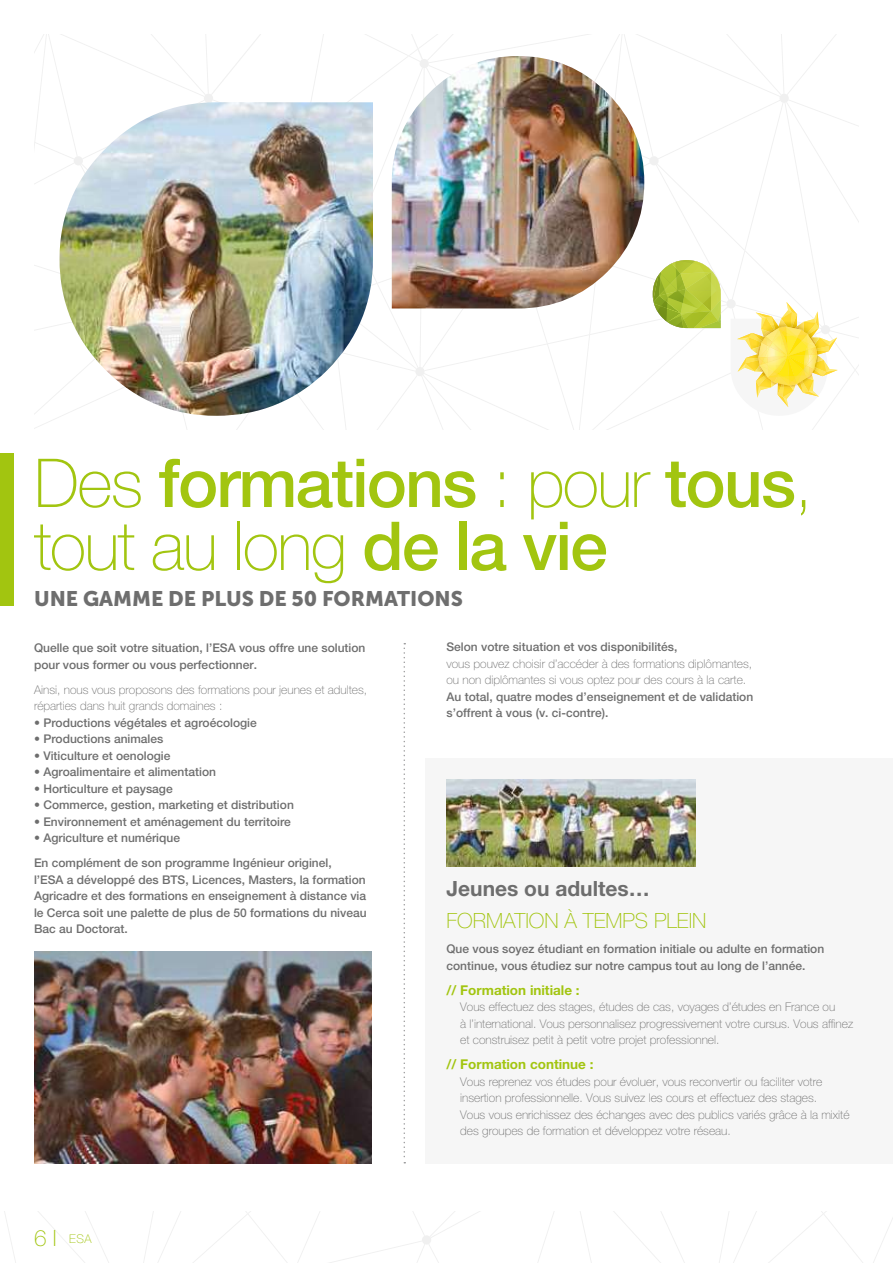
<style>
.page{position:relative;width:893px;height:1263px;background:#fff}
.page>*{position:absolute;margin:0;border:0;box-sizing:border-box;transform-origin:0 0}
.t1{font:500 67.5px/63px "Helvetica Neue";letter-spacing:-.025em;color:#a2c510}
.t2{font:21px "Museo Sans 900";color:#6e6e6e}
.t3{font:100 21px "Helvetica Neue";color:#a2c510}
.t4{font:700 21px "Helvetica Neue";color:#6e6e6e}
.t5{font:700 13.5px "Helvetica Neue";color:#a2c510}
.t6{font:500 12px/16.5px "Helvetica Neue";color:#6e6e6e}
.t7{font:100 12px/16.5px "Helvetica Neue";color:#6e6e6e}
.t8{font:100 12px "Helvetica Neue";color:#a2c510}
.s1{font-weight:100}
.s2{font-size:22.5px}
</style>
<div class="page">
<svg style="left:4px;top:1212px;width:889px;height:51px"></svg>
<div style="left:425px;top:758px;width:468px;height:405px;background:#f6f6f6"></div>
<svg style="left:404px;top:643px;width:1px;height:520px"></svg>
<img style="left:34px;top:951px;width:338px;height:212px">
<img style="left:446px;top:779px;width:249px;height:88px">
<div style="left:0;top:454px;width:14px;height:152px;background:#a2c510"></div>
<img style="left:34px;top:34px;width:825px;height:395px">
<h1 class="t1" style="left:34px;top:451px;width:780px"><span class="s1">Des</span> formations <span class="s1">: pour</span> tous<span class="s1">, tout au long</span> de la vie</h1>
<h2 class="t2" style="left:34px;top:587px;width:430px">UNE GAMME DE PLUS DE 50 FORMATIONS</h2>
<p class="t6" style="left:34px;top:640px;width:333px">Quelle que soit votre situation, l’ESA vous offre une solution pour vous former ou vous perfectionner.</p>
<p class="t7" style="left:34px;top:681px;width:335px">Ainsi, nous vous proposons des formations pour jeunes et adultes, réparties dans huit grands domaines :</p>
<p class="t6" style="left:34px;top:714px;width:224px">• Productions végétales et agroécologie</p>
<p class="t6" style="left:34px;top:731px;width:131px">• Productions animales</p>
<p class="t6" style="left:34px;top:747px;width:138px">• Viticulture et oenologie</p>
<p class="t6" style="left:34px;top:764px;width:184px">• Agroalimentaire et alimentation</p>
<p class="t6" style="left:34px;top:780px;width:140px">• Horticulture et paysage</p>
<p class="t6" style="left:34px;top:797px;width:261px">• Commerce, gestion, marketing et distribution</p>
<p class="t6" style="left:34px;top:813px;width:258px">• Environnement et aménagement du territoire</p>
<p class="t6" style="left:34px;top:825px;width:299px;line-height:25px">• Agriculture et numérique<br>En complément de son programme Ingénieur originel,</p>
<p class="t6" style="left:34px;top:871px;width:334px;text-align:justify">l’ESA a développé des BTS, Licences, Masters, la formation Agricadre et des formations en enseignement à distance via le Cerca soit une palette de plus de 50 formations du niveau Bac au Doctorat.</p>
<p class="t6" style="left:446px;top:639px;width:232px">Selon votre situation et vos disponibilités,</p>
<p class="t7" style="left:446px;top:655px;width:307px">vous pouvez choisir d’accéder à des formations diplômantes, ou non diplômantes si vous optez pour des cours à la carte.</p>
<p class="t6" style="left:446px;top:688px;width:308px">Au total, quatre modes d’enseignement et de validation s’offrent à vous (v. ci-contre).</p>
<h2 class="t4" style="left:446px;top:875px;width:205px">Jeunes ou adultes…</h2>
<h2 class="t3" style="left:446px;top:909px;width:261px">FORMATION À TEMPS PLEIN</h2>
<p class="t6" style="left:446px;top:941px;width:379px">Que vous soyez étudiant en formation initiale ou adulte en formation continue, vous étudiez sur notre campus tout au long de l’année.</p>
<p class="t5" style="left:446px;top:981px;width:135px">// Formation initiale :</p>
<p class="t7" style="left:460px;top:999px;width:394px">Vous effectuez des stages, études de cas, voyages d’études en France ou<br>à l’international. Vous personnalisez progressivement votre cursus. Vous affinez et construisez petit à petit votre projet professionnel.</p>
<p class="t5" style="left:446px;top:1056px;width:149px">// Formation continue :</p>
<p class="t7" style="left:460px;top:1073px;width:391px">Vous reprenez vos études pour évoluer, vous reconvertir ou faciliter votre insertion professionnelle. Vous suivez les cours et effectuez des stages.<br>Vous vous enrichissez des échanges avec des publics variés grâce à la mixité des groupes de formation et développez votre réseau.</p>
<p class="t8" style="left:34px;top:1232px;width:59px"><span class="s2">6 I</span> ESA</p>
</div>
